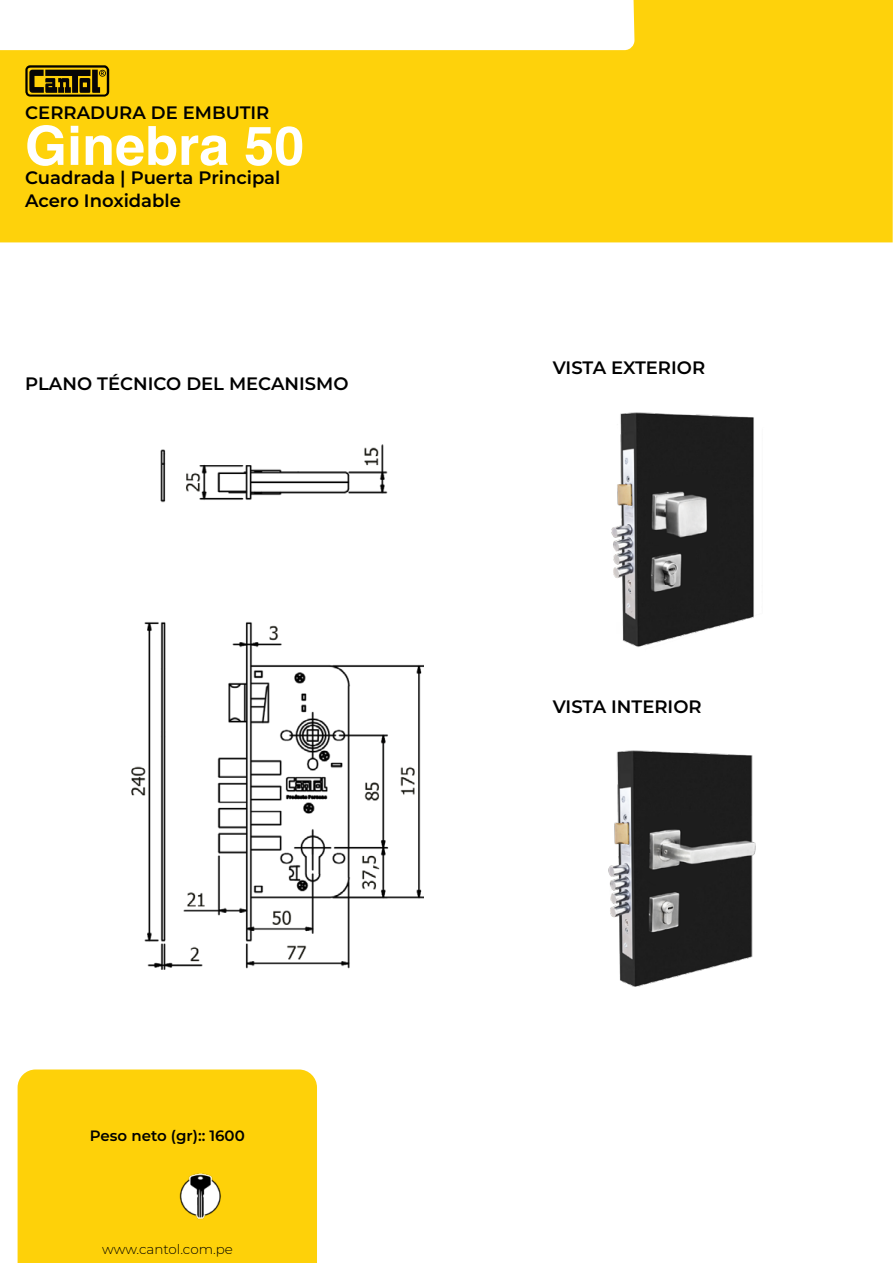
<style>
.page{position:relative;width:893px;height:1263px;background:#fff}
.page>*{position:absolute;margin:0;border:0;box-sizing:border-box;transform-origin:0 0}
.t1{font:700 54px "Helvetica";color:#fff}
.t2{font:600 18px/22.4px "Montserrat";color:#000}
.t3{font:600 15px "Montserrat";color:#000}
.t4{font:300 13.5px "Montserrat";color:#000}
</style>
<div class="page">
<div style="left:18px;top:1069px;width:299px;height:194px;background:#fed109"></div>
<svg style="left:0;top:0;width:893px;height:242px;background:#fed82f"></svg>
<svg style="left:25px;top:65px;width:84px;height:32px;background:#625005"></svg>
<img style="left:175px;top:1164px;width:51px;height:65px">
<img style="left:608px;top:750px;width:148px;height:237px">
<img style="left:611px;top:412px;width:143px;height:235px">
<img style="left:131px;top:444px;width:292px;height:525px">
<p class="t2" style="left:25px;top:101px;width:246px">CERRADURA DE EMBUTIR</p>
<h1 class="t1" style="left:25px;top:123px;width:281px">Ginebra 50</h1>
<p class="t2" style="left:25px;top:166px;width:257px">Cuadrada | Puerta Principal<br>Acero Inoxidable</p>
<p class="t2" style="left:25px;top:371px;width:325px">PLANO TÉCNICO DEL MECANISMO</p>
<p class="t3" style="left:90px;top:1125px;width:156px">Peso neto (gr):: 1600</p>
<p class="t4" style="left:102px;top:1240px;width:132px">www.cantol.com.pe</p>
<p class="t2" style="left:553px;top:355px;width:154px">VISTA EXTERIOR</p>
<p class="t2" style="left:553px;top:695px;width:150px">VISTA INTERIOR</p>
</div>
